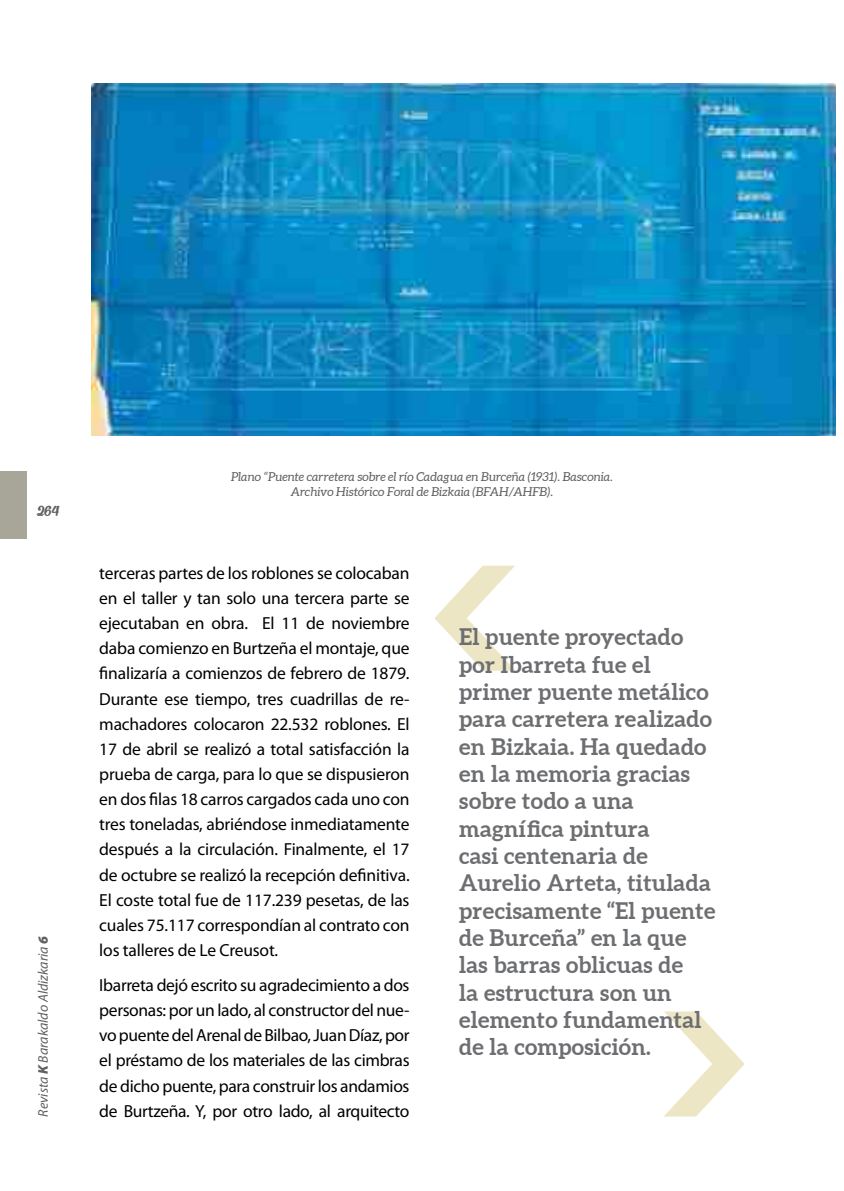
<style>
.page{position:relative;width:844px;height:1191px;background:#fff}
.page>*{position:absolute;margin:0;border:0;box-sizing:border-box;transform-origin:0 0}
.t1{font:700 22.75px/27.3px "Aleo";letter-spacing:.01em;color:#6d6e71}
.t2{font:17.5px/25.2px "Myriad Pro";letter-spacing:-.02em;color:#000;text-align:justify}
.t3{font:italic 14px "Myriad Pro";color:#5f6062}
.t4{font:14px "Alakita";color:#5f6062}
.t5{font:italic 12.25px/14.7px "Aleo";color:#5f6062;text-align:center}
.s1{font-weight:900}
</style>
<div class="page">
<div style="left:0;top:471px;width:27px;height:67px;background:#a7a699"></div>
<img style="left:92px;top:83px;width:743px;height:353px">
<svg style="left:664px;top:1011px;width:80px;height:105px"></svg>
<svg style="left:434px;top:566px;width:81px;height:105px"></svg>
<p class="t4" style="left:37px;top:502px;width:24px">264</p>
<p class="t3" style="left:34px;top:1116px;width:182px;rotate:-90deg">Revista <span class="s1">K</span> Barakaldo Aldizkaria <span class="s1">6</span></p>
<p class="t5" style="left:231px;top:469px;width:383px">Plano “Puente carretera sobre el río Cadagua en Burceña (1931). Basconia.<br>Archivo Histórico Foral de Bizkaia (BFAH/AHFB).</p>
<p class="t2" style="left:99px;top:560px;width:312px">terceras partes de los roblones se colocaban en el taller y tan solo una tercera parte se ejecutaban en obra. El 11 de noviembre daba comienzo en Burtzeña el montaje, que finalizaría a comienzos de febrero de 1879.<br>Durante ese tiempo, tres cuadrillas de re&shy;machadores colocaron 22.532 roblones. El 17 de abril se realizó a total satisfacción la prueba de carga, para lo que se dispusieron en dos filas 18 carros cargados cada uno con tres toneladas, abriéndose inmediatamente después a la circulación. Finalmente, el 17 de octubre se realizó la recepción definitiva.<br>El coste total fue de 117.239 pesetas, de las cuales 75.117 correspondían al contrato con los talleres de Le Creusot.</p>
<p class="t2" style="left:99px;top:972px;width:312px">Ibarreta dejó escrito su agradecimiento a dos personas: por un lado, al constructor del nue&shy;vo puente del Arenal de Bilbao, Juan Díaz, por el préstamo de los materiales de las cimbras de dicho puente, para construir los andamios de Burtzeña. Y, por otro lado, al arquitecto</p>
<p class="t1" style="left:459px;top:623px;width:258px">El puente proyectado por Ibarreta fue el primer puente metálico para carretera realizado en Bizkaia. Ha quedado en la memoria gracias sobre todo a una magnífica pintura<br>casi centenaria de<br>Aurelio Arteta, titulada precisamente “El puente de Burceña” en la que las barras oblicuas de<br>la estructura son un elemento fundamental de la composición.</p>
</div>
